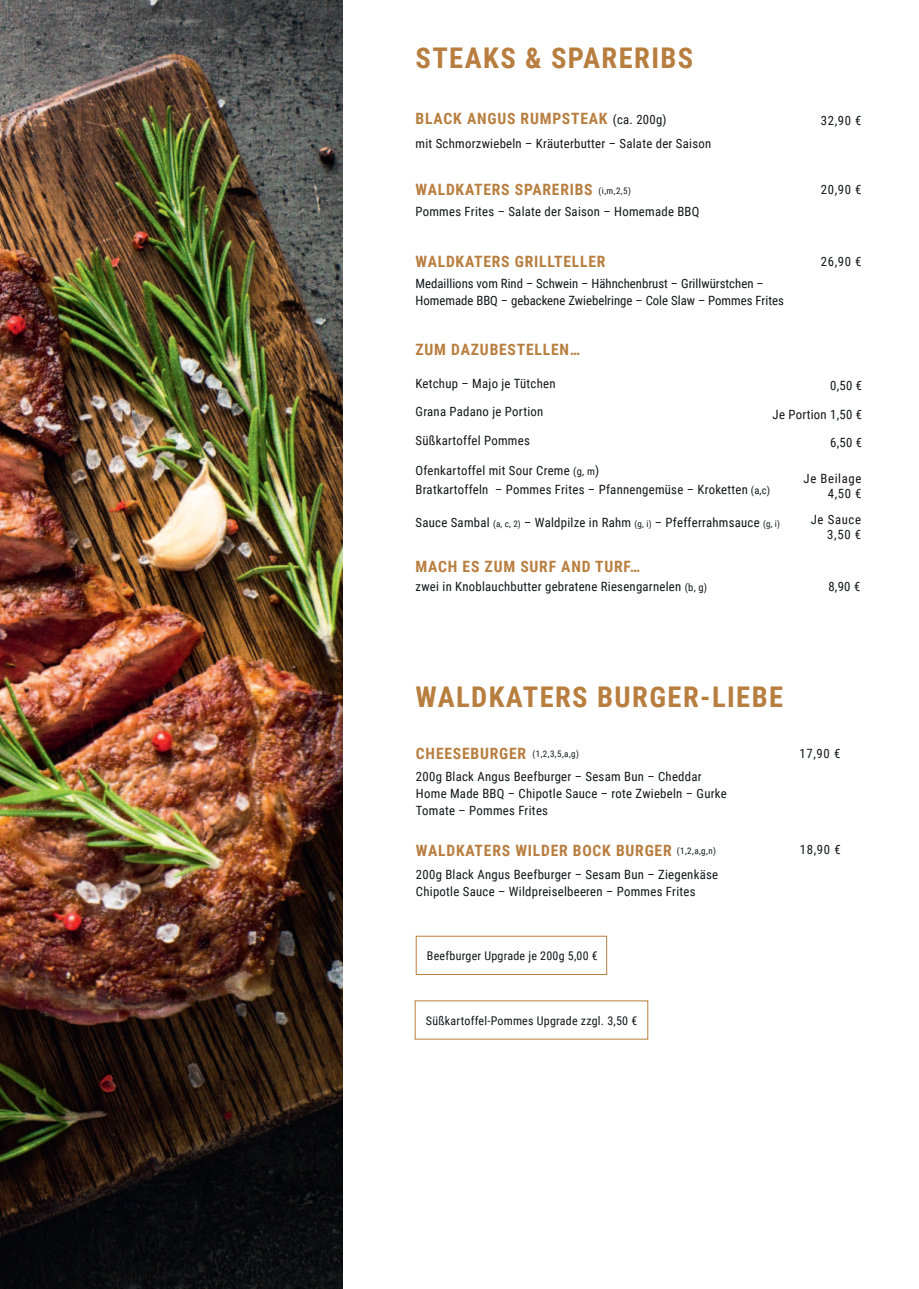
<style>
.page{position:relative;width:919px;height:1289px;background:#fff}
.page>*{position:absolute;margin:0;border:0;box-sizing:border-box;transform-origin:0 0}
.t1{font:700 28.5px "Roboto Condensed";letter-spacing:.05em;color:#b87e3f}
.t2{font:700 15.6px "Roboto Condensed";letter-spacing:.05em;color:#b87e3f}
.t3{font:12.75px/17px "Roboto Condensed";letter-spacing:.02em;color:#121617}
.t4{font:12.75px/17px "Roboto Condensed";color:#121617}
.t5{font:12.75px/15.3px "Roboto Condensed";letter-spacing:.05em;color:#121617;text-align:right}
.t6{font:12px "Roboto Condensed";letter-spacing:.02em;color:#121617}
.t7{font:9px "Roboto Condensed";color:#121617}
.s1{font-weight:400;font-size:12.75px;color:#121617}
.s2{font-size:10.5px}
.s3{font-size:9px}
</style>
<div class="page">
<img style="left:0;top:0;width:342px;height:1288px">
<div style="left:416px;top:935px;width:191px;height:39px;border:1px solid #b87e3f"></div>
<h1 class="t1" style="left:415px;top:46px;width:279px">STEAKS &amp; SPARERIBS</h1>
<p class="t2" style="left:415px;top:111px;width:252px">BLACK ANGUS RUMPSTEAK <span class="s1">(ca. 200g)</span></p>
<p class="t3" style="left:415px;top:136px;width:297px">mit Schmorzwiebeln – Kräuterbutter – Salate der Saison</p>
<p class="t2" style="left:415px;top:182px;width:179px">WALDKATERS SPARERIBS</p>
<p class="t3" style="left:415px;top:204px;width:285px">Pommes Frites – Salate der Saison – Homemade BBQ</p>
<p class="t2" style="left:415px;top:254px;width:191px">WALDKATERS GRILLTELLER</p>
<p class="t4" style="left:415px;top:276px;width:370px">Medaillions vom Rind – Schwein – Hähnchenbrust – Grillwürstchen –<br>Homemade BBQ – gebackene Zwiebelringe – Cole Slaw – Pommes Frites</p>
<p class="t2" style="left:415px;top:342px;width:166px">ZUM DAZUBESTELLEN…</p>
<p class="t3" style="left:415px;top:375px;width:141px">Ketchup – Majo je Tütchen</p>
<p class="t3" style="left:415px;top:404px;width:129px">Grana Padano je Portion</p>
<p class="t3" style="left:415px;top:432px;width:116px">Süßkartoffel Pommes</p>
<p class="t3" style="left:415px;top:461px;width:356px;line-height:19.5px">Ofenkartoffel mit Sour Creme <span class="s2">(g, m</span>)<br>Bratkartoffeln – Pommes Frites – Pfannengemüse – Kroketten <span class="s2">(a,c)</span></p>
<p class="t3" style="left:415px;top:515px;width:366px">Sauce Sambal <span class="s3">(a, c, 2)</span> – Waldpilze in Rahm <span class="s3">(g, i)</span> – Pfefferrahmsauce <span class="s3">(g, i)</span></p>
<p class="t2" style="left:415px;top:560px;width:226px">MACH ES ZUM SURF AND TURF…</p>
<p class="t3" style="left:415px;top:578px;width:293px">zwei in Knoblauchbutter gebratene Riesengarnelen <span class="s2">(b, g)</span></p>
<p class="t3" style="left:828px;top:578px;width:33px">8,90 €</p>
<p class="t3" style="left:820px;top:112px;width:42px">32,90 €</p>
<p class="t3" style="left:820px;top:182px;width:42px">20,90 €</p>
<p class="t7" style="left:598px;top:186px;width:34px">(i,m,2,5)</p>
<p class="t3" style="left:820px;top:254px;width:42px">26,90 €</p>
<p class="t3" style="left:830px;top:378px;width:33px">0,50 €</p>
<p class="t3" style="left:772px;top:406px;width:91px">Je Portion 1,50 €</p>
<p class="t3" style="left:830px;top:435px;width:33px">6,50 €</p>
<p class="t5" style="left:803px;top:471px;width:59px">Je Beilage<br>4,50 €</p>
<p class="t5" style="left:810px;top:512px;width:52px">Je Sauce<br>3,50 €</p>
<h1 class="t1" style="left:415px;top:684px;width:369px">WALDKATERS BURGER-LIEBE</h1>
<p class="t2" style="left:416px;top:746px;width:112px">CHEESEBURGER</p>
<p class="t3" style="left:416px;top:768px;width:312px">200g Black Angus Beefburger – Sesam Bun – Cheddar<br>Home Made BBQ – Chipotle Sauce – rote Zwiebeln – Gurke<br>Tomate – Pommes Frites</p>
<p class="t2" style="left:416px;top:843px;width:257px">WALDKATERS WILDER BOCK BURGER</p>
<p class="t3" style="left:416px;top:866px;width:303px">200g Black Angus Beefburger – Sesam Bun – Ziegenkäse<br>Chipotle Sauce – Wildpreiselbeeren – Pommes Frites</p>
<p class="t7" style="left:532px;top:750px;width:48px">(1,2,3,5,a,g)</p>
<p class="t7" style="left:676px;top:847px;width:41px">(1,2,a,g,n)</p>
<p class="t3" style="left:799px;top:745px;width:42px">17,90 €</p>
<p class="t3" style="left:799px;top:841px;width:42px">18,90 €</p>
<p class="t6" style="left:427px;top:950px;width:172px">Beefburger Upgrade je 200g 5,00 €</p>
<p class="t6" style="left:426px;top:1015px;width:213px">Süßkartoffel-Pommes Upgrade zzgl. 3,50 €</p>
</div>
